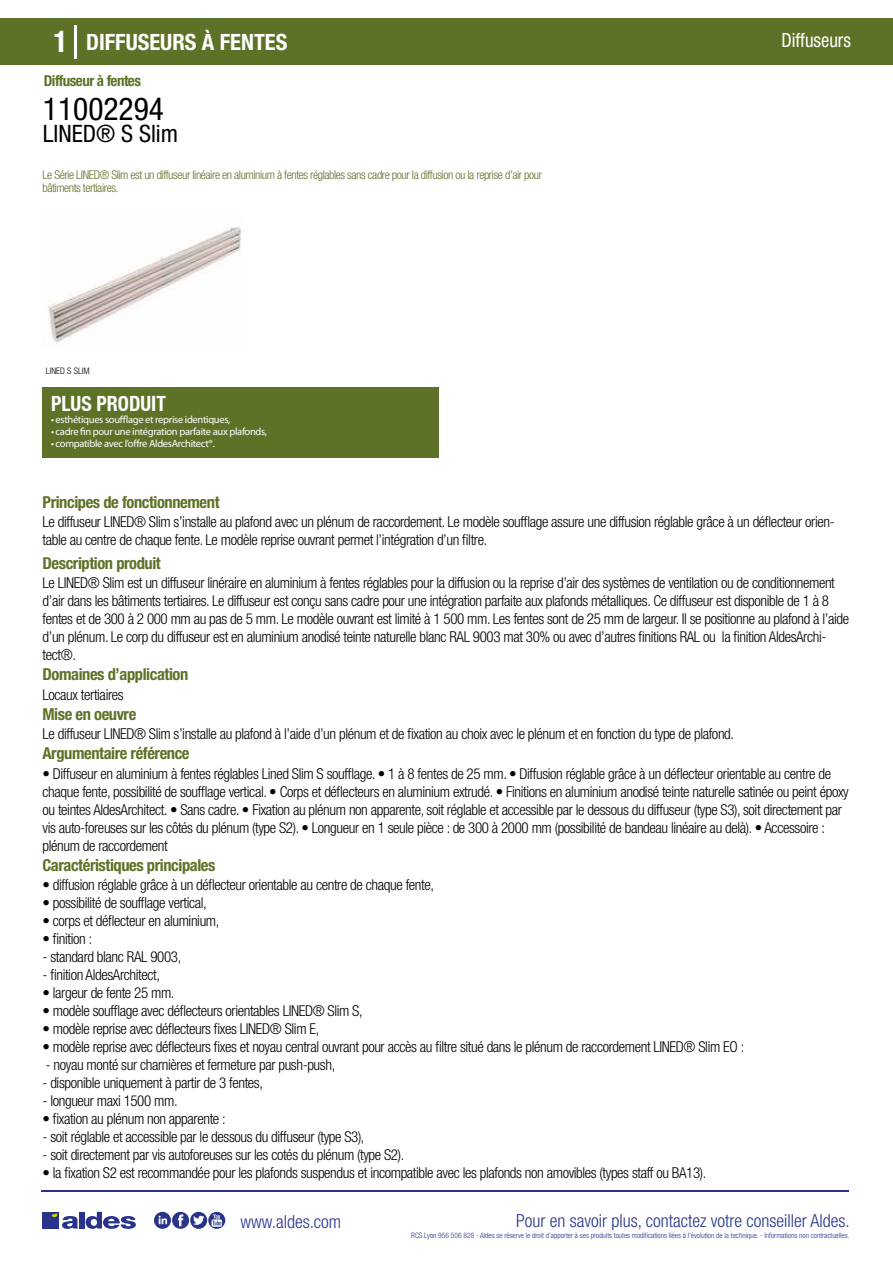
<style>
.page{position:relative;width:893px;height:1263px;background:#fff}
.page>*{position:absolute;margin:0;border:0;box-sizing:border-box;transform-origin:0 0}
.t1{font:condensed 31.5px "Helvetica Neue LT Std";color:#000}
.t2{font:condensed 24px "Helvetica Neue LT Std";color:#000}
.t3{font:700 condensed 22.5px "Helvetica Neue LT Std";color:#fff}
.t4{font:700 condensed 21px "Helvetica Neue";color:#fff;scale:.95 1}
.t5{font:condensed 19.5px "Helvetica Neue LT Std";color:#fff;scale:.95 1}
.t6{font:300 condensed 18px "Helvetica Neue";color:#28348b}
.t7{font:700 condensed 16.5px "Helvetica Neue LT Std";letter-spacing:-.025em;color:#5d7227}
.t8{font:300 condensed 15px/18px "Helvetica Neue LT Std";letter-spacing:-.025em;color:#000}
.t9{font:700 condensed 15px "Helvetica Neue LT Std";letter-spacing:-.035em;color:#5d7227}
.t10{font:300 condensed 12px/13.5px "Helvetica Neue LT Std";letter-spacing:-.035em;color:#5d7227}
.t11{font:10.5px "Myriad Pro";letter-spacing:-.03em;color:#fff}
.t12{font:300 condensed 9px "Helvetica Neue";color:#000}
.t13{font:300 condensed 7.5px "Helvetica Neue";color:#28348b}
.s1{font-size:30px}
</style>
<div class="page">
<div style="left:0;top:18px;width:893px;height:46px;background:#5d7227"></div>
<div style="left:43px;top:387px;width:396px;height:70px;background:#5d7227"></div>
<hr style="left:74px;top:25px;width:2px;height:33px;background:#fff">
<svg style="left:48px;top:227px;width:193px;height:116px"></svg>
<hr style="left:41px;top:1190px;width:808px;height:1px;background:#28348b">
<svg style="left:154px;top:1212px;width:71px;height:17px"></svg>
<div style="left:42px;top:1212px;width:17px;height:16px;background:#28348b"></div>
<div style="left:79px;top:1212px;width:5px;height:16px;background:#28348b"></div>
<svg style="left:86px;top:1212px;width:50px;height:17px"></svg>
<svg style="left:52px;top:1213px;width:26px;height:16px"></svg>
<h3 class="t3" style="left:54px;top:28px;width:235px"><span class="s1">1</span> DIFFUSEURS À FENTES</h3>
<h3 class="t5" style="left:781px;top:29px;width:75px">Diffuseurs</h3>
<p class="t9" style="left:44px;top:71px;width:99px">Diffuseur à fentes</p>
<h1 class="t1" style="left:43px;top:91px;width:122px">11002294</h1>
<h2 class="t2" style="left:43px;top:120px;width:137px">LINED® S Slim</h2>
<p class="t10" style="left:43px;top:167px;width:501px">Le Série LINED® Slim est un diffuseur linéaire en aluminium à fentes réglables sans cadre pour la diffusion ou la reprise d’air pour bâtiments tertiaires.</p>
<p class="t12" style="left:46px;top:365px;width:55px">Grille LINED Slim</p>
<p class="t12" style="left:46px;top:365px;width:45px">LINED S SLIM</p>
<h3 class="t4" style="left:51px;top:391px;width:122px">PLUS PRODUIT</h3>
<p class="t11" style="left:51px;top:413px;width:181px">• esthétiques soufflage et reprise identiques,</p>
<p class="t11" style="left:51px;top:425px;width:218px">• cadre fin pour une intégration parfaite aux plafonds,</p>
<p class="t11" style="left:51px;top:437px;width:165px">• compatible avec l’offre AldesArchitect®.</p>
<p class="t7" style="left:43px;top:492px;width:179px">Principes de fonctionnement</p>
<p class="t8" style="left:43px;top:513px;width:794px">Le diffuseur LINED® Slim s’installe au plafond avec un plénum de raccordement. Le modèle soufflage assure une diffusion réglable grâce à un déflecteur orien&shy;table au centre de chaque fente. Le modèle reprise ouvrant permet l’intégration d’un filtre.</p>
<p class="t8" style="left:43px;top:573px;width:808px">Le LINED® Slim est un diffuseur linéraire en aluminium à fentes réglables pour la diffusion ou la reprise d’air des systèmes de ventilation ou de conditionnement d’air dans les bâtiments tertiaires. Le diffuseur est conçu sans cadre pour une intégration parfaite aux plafonds métalliques. Ce diffuseur est disponible de 1 à 8 fentes et de 300 à 2 000 mm au pas de 5 mm. Le modèle ouvrant est limité à 1 500 mm. Les fentes sont de 25 mm de largeur. Il se positionne au plafond à l’aide d’un plénum. Le corp du diffuseur est en aluminium anodisé teinte naturelle blanc RAL 9003 mat 30% ou avec d’autres finitions RAL ou la finition AldesArchi&shy;tect®.</p>
<p class="t8" style="left:43px;top:685px;width:83px">Locaux tertiaires</p>
<p class="t8" style="left:43px;top:725px;width:693px">Le diffuseur LINED® Slim s’installe au plafond à l’aide d’un plénum et de fixation au choix avec le plénum et en fonction du type de plafond.</p>
<p class="t7" style="left:43px;top:553px;width:120px">Description produit</p>
<p class="t7" style="left:43px;top:664px;width:147px">Domaines d’application</p>
<p class="t7" style="left:43px;top:704px;width:95px">Mise en oeuvre</p>
<p class="t7" style="left:43px;top:743px;width:149px">Argumentaire référence</p>
<p class="t8" style="left:43px;top:764px;width:808px">• Diffuseur en aluminium à fentes réglables Lined Slim S soufflage. • 1 à 8 fentes de 25 mm. • Diffusion réglable grâce à un déflecteur orientable au centre de chaque fente, possibilité de soufflage vertical. • Corps et déflecteurs en aluminium extrudé. • Finitions en aluminium anodisé teinte naturelle satinée ou peint époxy ou teintes AldesArchitect. • Sans cadre. • Fixation au plénum non apparente, soit réglable et accessible par le dessous du diffuseur (type S3), soit directement par vis auto-foreuses sur les côtés du plénum (type S2). • Longueur en 1 seule pièce : de 300 à 2000 mm (possibilité de bandeau linéaire au delà). • Accessoire : plénum de raccordement</p>
<p class="t7" style="left:43px;top:855px;width:174px">Caractéristiques principales</p>
<p class="t8" style="left:43px;top:876px;width:393px">• diffusion réglable grâce à un déflecteur orientable au centre de chaque fente,</p>
<p class="t8" style="left:43px;top:894px;width:166px">• possibilité de soufflage vertical,</p>
<p class="t8" style="left:43px;top:912px;width:178px">• corps et déflecteur en aluminium,</p>
<p class="t8" style="left:43px;top:930px;width:51px">• finition :</p>
<p class="t8" style="left:43px;top:948px;width:140px">- standard blanc RAL 9003,</p>
<p class="t8" style="left:43px;top:966px;width:119px">- finition AldesArchitect,</p>
<p class="t8" style="left:43px;top:984px;width:133px">• largeur de fente 25 mm.</p>
<p class="t8" style="left:43px;top:1002px;width:322px">• modèle soufflage avec déflecteurs orientables LINED® Slim S,</p>
<p class="t8" style="left:43px;top:1020px;width:278px">• modèle reprise avec déflecteurs fixes LINED® Slim E,</p>
<p class="t8" style="left:43px;top:1038px;width:703px">• modèle reprise avec déflecteurs fixes et noyau central ouvrant pour accès au filtre situé dans le plénum de raccordement LINED® Slim EO :</p>
<p class="t8" style="left:46px;top:1056px;width:291px">- noyau monté sur charnières et fermeture par push-push,</p>
<p class="t8" style="left:43px;top:1074px;width:222px">- disponible uniquement à partir de 3 fentes,</p>
<p class="t8" style="left:43px;top:1092px;width:137px">- longueur maxi 1500 mm.</p>
<p class="t8" style="left:43px;top:1110px;width:185px">• fixation au plénum non apparente :</p>
<p class="t8" style="left:43px;top:1128px;width:324px">- soit réglable et accessible par le dessous du diffuseur (type S3),</p>
<p class="t8" style="left:43px;top:1146px;width:363px">- soit directement par vis autoforeuses sur les cotés du plénum (type S2).</p>
<p class="t8" style="left:43px;top:1164px;width:665px">• la fixation S2 est recommandée pour les plafonds suspendus et incompatible avec les plafonds non amovibles (types staff ou BA13).</p>
<p class="t6" style="left:240px;top:1211px;width:102px">www.aldes.com</p>
<p class="t6" style="left:516px;top:1211px;width:335px">Pour en savoir plus, contactez votre conseiller Aldes.</p>
<p class="t13" style="left:411px;top:1230px;width:440px">RCS Lyon 956 506 828 - Aldes se réserve le droit d’apporter à ses produits toutes modifications liées à l’évolution de la technique. - Informations non contractuelles.</p>
</div>
